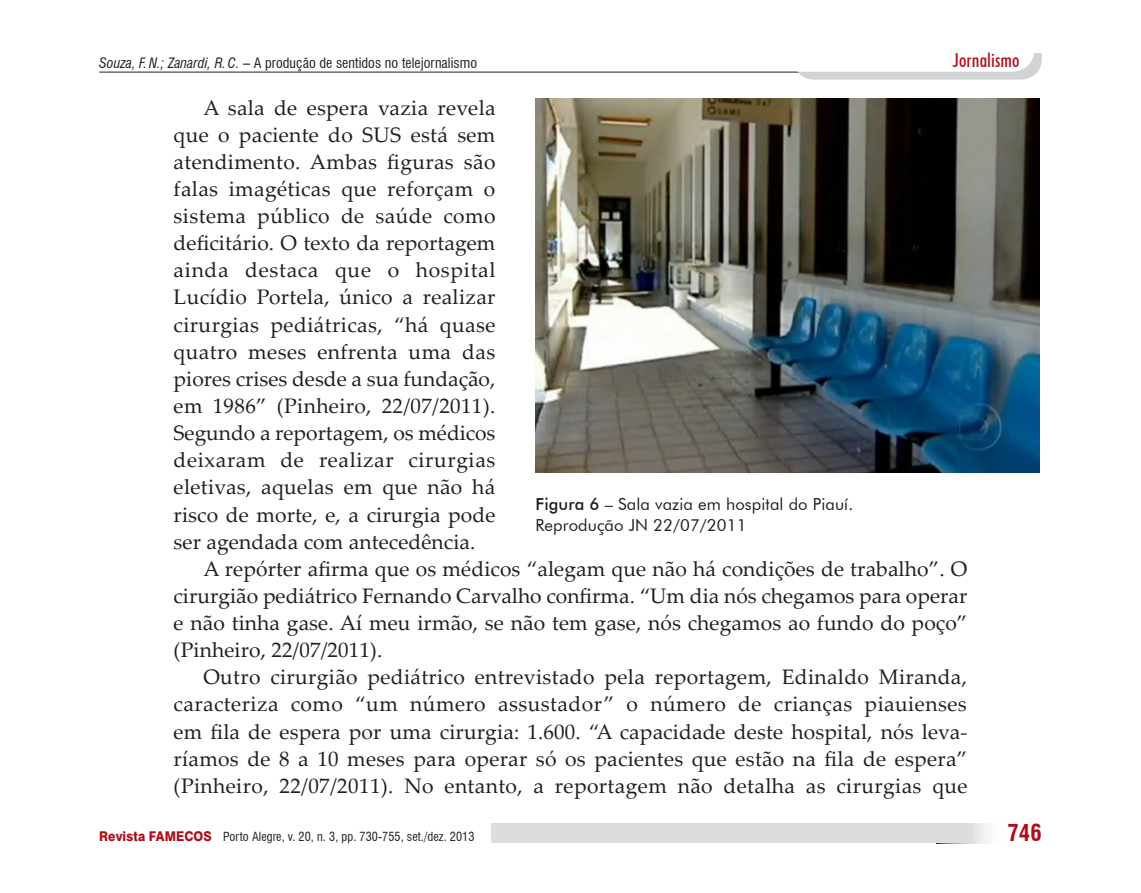
<style>
.page{position:relative;width:1141px;height:893px;background:#fff}
.page>*{position:absolute;margin:0;border:0;box-sizing:border-box;transform-origin:0 0}
.t1{font:700 condensed 22.75px "Swiss 721 BT";color:#b00d19}
.Texto{font:21px/27.1px "Palatino Linotype";letter-spacing:.005em;color:#231f20;text-align:justify}
.t2{font:500 condensed 19.25px "Futura BT";letter-spacing:.005em;color:#b00d19}
.Legenda{font:16.62px/20.1px "Futura BT";letter-spacing:.005em;color:#231f20}
.t3{font:condensed 14px "Swiss 721 BT";letter-spacing:.005em;color:#231f20}
.t4{font:condensed 12.25px "Swiss 721 BT";letter-spacing:.005em;color:#231f20}
.s1{font-style:italic}
.s2{font-weight:500}
.s3{font-weight:800;font-stretch:normal;font-size:13.47px;color:#b00d19}
</style>
<div class="page">
<svg style="left:969px;top:823px;width:18px;height:20px"></svg>
<div style="left:491px;top:823px;width:478px;height:20px;background:#dcdddf"></div>
<hr style="left:99px;top:72px;width:934px;height:1px;background:#231f20">
<div style="left:794px;top:10px;width:248px;height:70px;background:#d1d2d4;border-radius:21px"></div>
<div style="left:782px;top:1px;width:251px;height:70px;background:#fff;border-radius:21px"></div>
<div style="left:781px;top:1px;width:253px;height:71px;border:2px solid #fff;border-radius:21px"></div>
<div style="left:1021px;top:1px;width:26px;height:51px;background:#fff"></div>
<img style="left:536px;top:98px;width:504px;height:374px">
<p class="t3" style="left:99px;top:54px;width:379px"><span class="s1">Souza, F.N.; Zanardi, R.C.</span> – A produção de sentidos no telejornalismo</p>
<p class="t2" style="left:953px;top:48px;width:68px">Jornalismo</p>
<p class="Texto" style="left:174px;top:93px;width:323px;text-indent:30px">A sala de espera vazia revela que o paciente do SUS está sem atendimento. Ambas figuras são falas imagéticas que reforçam o sistema público de saúde como deficitário. O texto da reportagem ainda destaca que o hospital Lucídio Portela, único a realizar cirurgias pediátricas, “há quase quatro meses enfrenta uma das piores crises desde a sua fundação, em 1986” (Pinheiro, 22/07/2011).<br>Segundo a reportagem, os médicos deixaram de realizar cirurgias eletivas, aquelas em que não há risco de morte, e, a cirurgia pode ser agendada com antecedência.</p>
<p class="Texto" style="left:174px;top:554px;width:795px;text-indent:30px">A repórter afirma que os médicos “alegam que não há condições de trabalho”. O cirurgião pediátrico Fernando Carvalho confirma. “Um dia nós chegamos para operar e não tinha gase. Aí meu irmão, se não tem gase, nós chegamos ao fundo do poço” (Pinheiro, 22/07/2011).</p>
<p class="Texto" style="left:174px;top:663px;width:795px;text-indent:30px">Outro cirurgião pediátrico entrevistado pela reportagem, Edinaldo Miranda, caracteriza como “um número assustador” o número de crianças piauienses em fila de espera por uma cirurgia: 1.600. “A capacidade deste hospital, nós leva&shy;ríamos de 8 a 10 meses para operar só os pacientes que estão na fila de espera” (Pinheiro, 22/07/2011). No entanto, a reportagem não detalha as cirurgias que</p>
<p class="Legenda" style="left:536px;top:494px;width:319px"><span class="s2">Figura 6</span> – Sala vazia em hospital do Piauí.<br>Reprodução JN 22/07/2011</p>
<p class="t4" style="left:99px;top:829px;width:377px"><span class="s3">Revista FAMECOS</span> Porto Alegre, v. 20, n. 3, pp. 730-755, set./dez. 2013</p>
<p class="t1" style="left:1007px;top:819px;width:36px">746</p>
</div>
